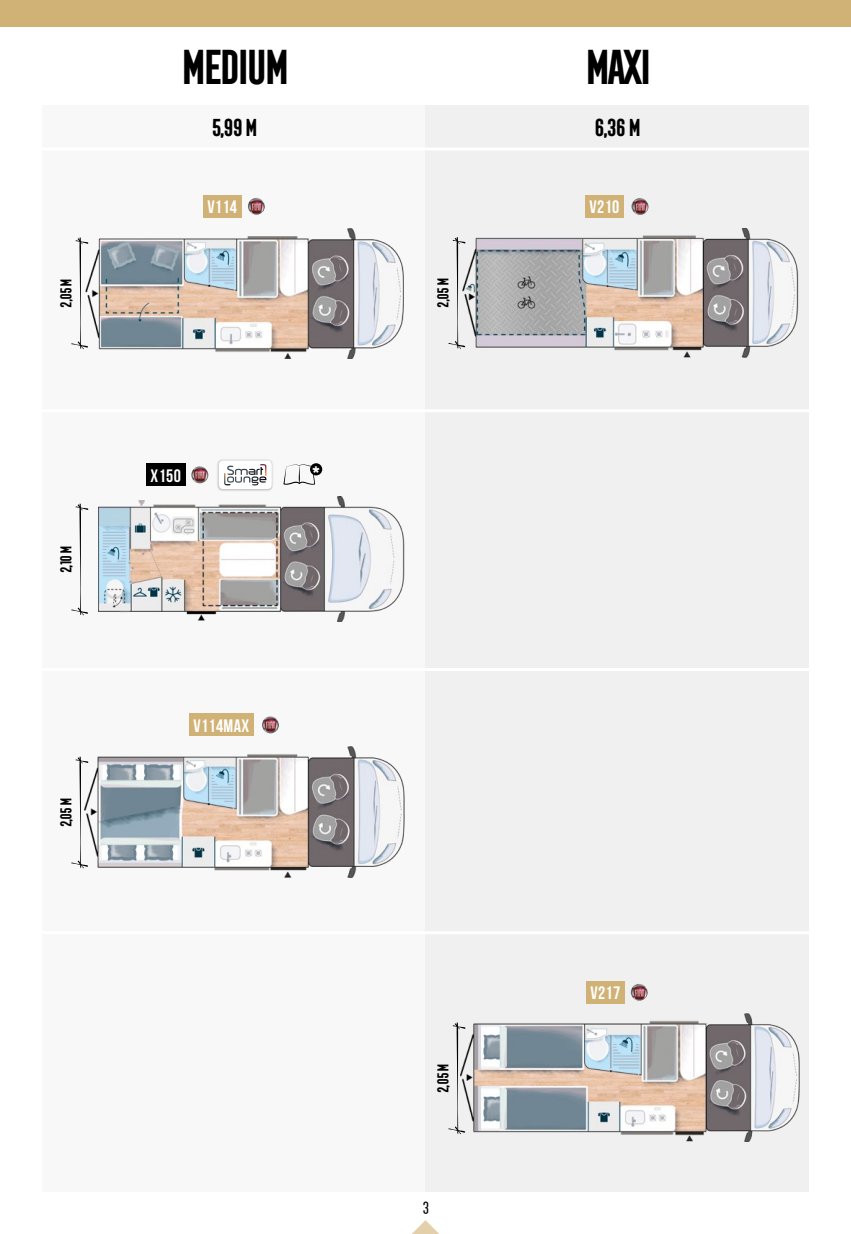
<style>
.page{position:relative;width:851px;height:1234px;background:#fff}
.page>*{position:absolute;margin:0;border:0;box-sizing:border-box;transform-origin:0 0}
.t1{font:700 45px "Frontage Condensed";letter-spacing:-.18em;color:#000}
.t2{font:700 22.5px "Frontage Condensed";color:#000}
.t3{font:700 18px "Bebas Neue";letter-spacing:.02em;color:#fff}
.t4{font:700 18px "Frontage Condensed";color:#fff}
.t5{font:16.5px "Frontage Condensed";color:#000}
.t6{font:700 14.4px "Frontage Condensed";letter-spacing:-.16em;color:#000}
</style>
<div class="page">
<svg style="left:413px;top:1220px;width:25px;height:13px"></svg>
<div style="left:0;top:0;width:850px;height:27px;background:#d1b276"></div>
<div style="left:43px;top:105px;width:382px;height:1086px;background:#f8f8f8"></div>
<div style="left:425px;top:105px;width:383px;height:1086px;background:#f0f0f0"></div>
<hr style="left:0;top:147px;width:814px;height:3px;background:#fff">
<hr style="left:0;top:409px;width:814px;height:3px;background:#fff">
<hr style="left:0;top:667px;width:814px;height:3px;background:#fff">
<hr style="left:0;top:931px;width:814px;height:3px;background:#fff">
<img style="left:88px;top:228px;width:316px;height:130px">
<div style="left:203px;top:195px;width:38px;height:22px;background:#d1b276"></div>
<img style="left:248px;top:198px;width:17px;height:17px;border-radius:9px">
<svg style="left:71px;top:237px;width:17px;height:112px"></svg>
<img style="left:88px;top:746px;width:316px;height:131px">
<div style="left:189px;top:713px;width:64px;height:22px;background:#d1b276"></div>
<img style="left:262px;top:716px;width:17px;height:17px;border-radius:9px">
<svg style="left:71px;top:756px;width:17px;height:112px"></svg>
<img style="left:98px;top:496px;width:306px;height:125px">
<svg style="left:71px;top:503px;width:17px;height:112px"></svg>
<div style="left:585px;top:195px;width:38px;height:22px;background:#d1b276"></div>
<img style="left:631px;top:198px;width:17px;height:17px;border-radius:9px">
<img style="left:465px;top:228px;width:334px;height:130px">
<svg style="left:448px;top:237px;width:17px;height:112px"></svg>
<div style="left:586px;top:980px;width:38px;height:22px;background:#d1b276"></div>
<img style="left:630px;top:983px;width:17px;height:17px;border-radius:9px">
<img style="left:460px;top:1013px;width:339px;height:128px">
<svg style="left:448px;top:1021px;width:17px;height:113px"></svg>
<img style="left:191px;top:466px;width:17px;height:17px;border-radius:9px">
<img style="left:217px;top:459px;width:56px;height:32px">
<div style="left:219px;top:460px;width:53px;height:29px;background:#fff;border-radius:4px"></div>
<svg style="left:224px;top:464px;width:42px;height:21px"></svg>
<div style="left:146px;top:463px;width:39px;height:22px;background:#000"></div>
<svg style="left:283px;top:464px;width:32px;height:20px"></svg>
<div style="left:310px;top:463px;width:12px;height:12px;background:#000;border-radius:50%"></div>
<p class="t6" style="left:58px;top:309px;width:33px;rotate:-90deg">2,05 M</p>
<p class="t6" style="left:58px;top:574px;width:30px;rotate:-90deg">2,10 M</p>
<p class="t6" style="left:58px;top:827px;width:33px;rotate:-90deg">2,05 M</p>
<h1 class="t1" style="left:177px;top:41px;width:115px">MEDIUM</h1>
<h1 class="t1" style="left:581px;top:41px;width:73px">MAXI</h1>
<h2 class="t2" style="left:210px;top:115px;width:50px">5,99 M</h2>
<h2 class="t2" style="left:592px;top:115px;width:51px">6,36 M</h2>
<p class="t3" style="left:207px;top:197px;width:31px">V114</p>
<p class="t3" style="left:150px;top:465px;width:32px">X150</p>
<p class="t4" style="left:311px;top:462px;width:11px">*</p>
<p class="t3" style="left:193px;top:715px;width:57px">V114MAX</p>
<p class="t6" style="left:435px;top:308px;width:33px;rotate:-90deg">2,05 M</p>
<p class="t6" style="left:435px;top:1093px;width:33px;rotate:-90deg">2,05 M</p>
<p class="t5" style="left:421px;top:1198px;width:11px">3</p>
<p class="t3" style="left:589px;top:197px;width:31px">V210</p>
<p class="t3" style="left:590px;top:982px;width:31px">V217</p>
</div>
